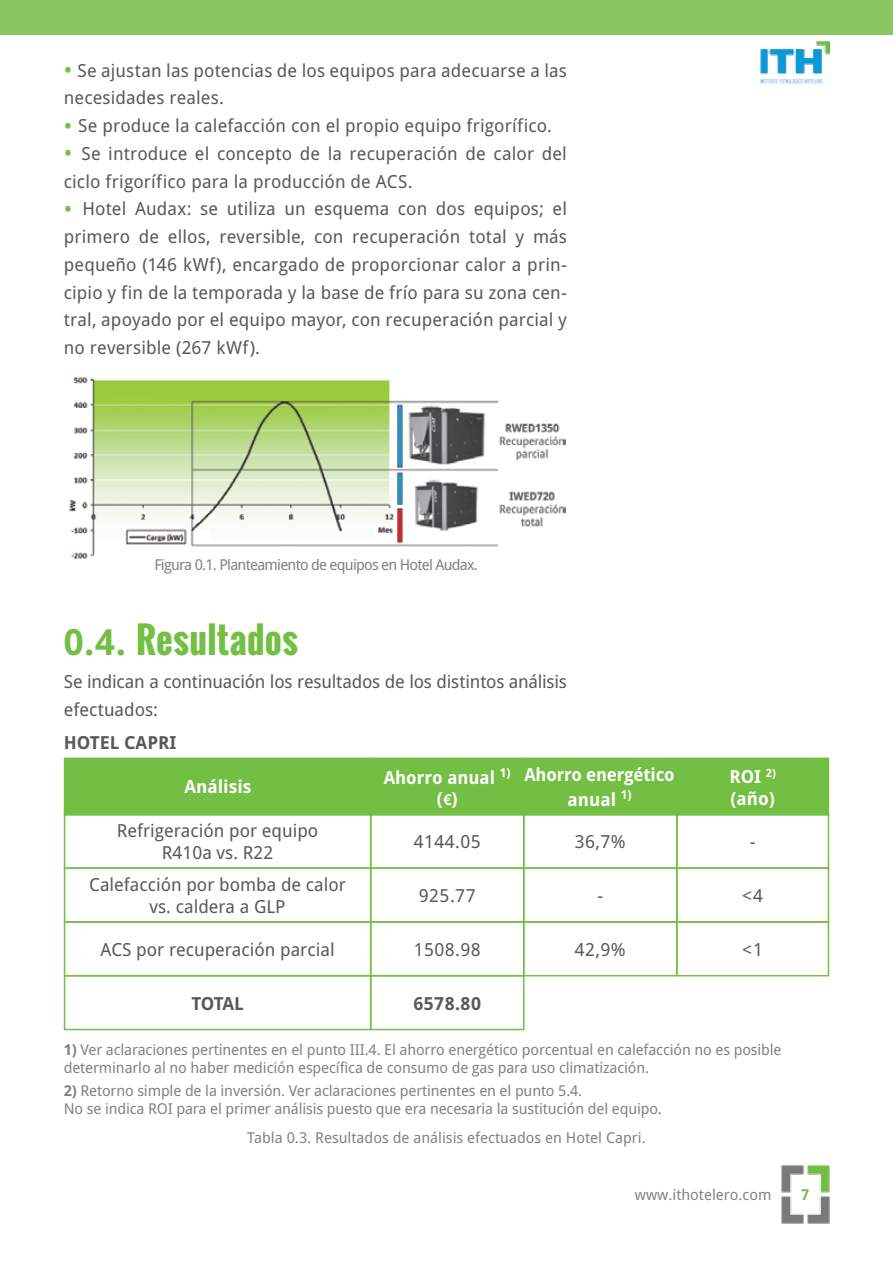
<style>
.page{position:relative;width:893px;height:1263px;background:#fff}
.page>*{position:absolute;margin:0;border:0;box-sizing:border-box;transform-origin:0 0}
.t1{font:700 36px "Oswald";color:#72bf44}
.t2{font:18px/27.8px "Droid Sans";letter-spacing:.005em;color:#58595b}
.t3{font:18px/27.8px "Droid Sans";letter-spacing:-.015em;color:#58595b}
.t4{font:700 18px/21.6px "Droid Sans";color:#fff;text-align:center}
.t5{font:700 18px "Droid Sans";color:#58595b}
.t6{font:15px/18px "Droid Sans";letter-spacing:-.01em;color:#808285}
.t7{font:15px "Droid Sans";letter-spacing:-.05em;color:#808285}
.t8{font:700 15px "Droid Sans";color:#72bf44}
.s1{font-size:22.5px;color:#72bf44}
.s2{font-family:"Droid Sans"}
.s3{font-family:"Helvetica Neue LT Pro";font-size:15px}
.s4{font-weight:700}
</style>
<div class="page">
<img style="left:781px;top:1164px;width:48px;height:60px">
<img style="left:760px;top:41px;width:69px;height:44px">
<div style="left:0;top:0;width:893px;height:35px;background:#89c765"></div>
<img style="left:69px;top:377px;width:496px;height:181px">
<div style="left:370px;top:814px;width:154px;height:55px;border:2px solid #72bf44"></div>
<div style="left:523px;top:814px;width:155px;height:55px;border:2px solid #72bf44"></div>
<div style="left:523px;top:921px;width:155px;height:55px;border:2px solid #72bf44"></div>
<div style="left:676px;top:814px;width:153px;height:55px;border:2px solid #72bf44"></div>
<div style="left:676px;top:921px;width:153px;height:55px;border:2px solid #72bf44"></div>
<div style="left:64px;top:867px;width:307px;height:56px;border:2px solid #72bf44"></div>
<div style="left:64px;top:975px;width:307px;height:55px;border:2px solid #72bf44"></div>
<div style="left:370px;top:867px;width:154px;height:56px;border:2px solid #72bf44"></div>
<div style="left:370px;top:975px;width:154px;height:55px;border:2px solid #72bf44"></div>
<div style="left:523px;top:867px;width:155px;height:56px;border:2px solid #72bf44"></div>
<div style="left:676px;top:867px;width:153px;height:56px;border:2px solid #72bf44"></div>
<div style="left:677px;top:758px;width:151px;height:57px;background:#72bf44"></div>
<div style="left:676px;top:757px;width:153px;height:59px;border:2px solid #72bf44"></div>
<div style="left:523px;top:758px;width:153px;height:57px;background:#72bf44"></div>
<div style="left:522px;top:757px;width:155px;height:59px;border:2px solid #72bf44"></div>
<div style="left:371px;top:758px;width:152px;height:57px;background:#72bf44"></div>
<div style="left:371px;top:757px;width:153px;height:59px;border:2px solid #72bf44"></div>
<div style="left:65px;top:758px;width:306px;height:57px;background:#72bf44"></div>
<div style="left:64px;top:757px;width:308px;height:59px;border:2px solid #72bf44"></div>
<p class="t2" style="left:64px;top:56px;width:505px"><span class="s1">•</span> Se ajustan las potencias de los equipos para adecuarse a las necesidades reales.</p>
<p class="t2" style="left:64px;top:112px;width:490px"><span class="s1">•</span> Se produce la calefacción con el propio equipo frigorífico.</p>
<p class="t2" style="left:64px;top:140px;width:505px"><span class="s1">•</span> Se introduce el concepto de la recuperación de calor del ciclo frigorífico para la producción de ACS.</p>
<p class="t2" style="left:64px;top:195px;width:505px;text-align:justify"><span class="s1">•</span> Hotel Audax: se utiliza un esquema con dos equipos; el primero de ellos, reversible, con recuperación total y más pequeño (146 kWf), encargado de proporcionar calor a prin&shy;cipio y fin de la temporada y la base de frío para su zona cen&shy;tral, apoyado por el equipo mayor, con recuperación parcial y no reversible (267 kWf).</p>
<p class="t7" style="left:154px;top:556px;width:325px">Figura 0.1. Planteamiento de equipos en Hotel Audax.</p>
<h1 class="t1" style="left:64px;top:613px;width:236px"><span class="s2">0.4.</span> Resultados</h1>
<p class="t3" style="left:64px;top:668px;width:505px">Se indican a continuación los resultados de los distintos análisis efectuados:</p>
<p class="t5" style="left:64px;top:732px;width:114px">HOTEL CAPRI</p>
<p class="t4" style="left:184px;top:776px;width:69px">Análisis</p>
<p class="t2" style="left:117px;top:820px;width:203px;line-height:21.6px;text-align:center">Refrigeración por equipo<br>R410a vs. R22</p>
<p class="t4" style="left:384px;top:767px;width:128px">Ahorro anual <sup>1) </sup>(<span class="s3">€</span>)</p>
<p class="t2" style="left:414px;top:828px;width:69px">4144.05</p>
<p class="t4" style="left:524px;top:762px;width:152px;line-height:25.2px">Ahorro energético anual <sup>1)</sup></p>
<p class="t2" style="left:575px;top:828px;width:52px">36,7%</p>
<p class="t4" style="left:729px;top:766px;width:48px;text-align:left">ROI <sup>2) </sup>(año)</p>
<p class="t2" style="left:750px;top:828px;width:7px">-</p>
<p class="t2" style="left:89px;top:874px;width:258px;line-height:21.6px;text-align:center">Calefacción por bomba de calor vs. caldera a GLP</p>
<p class="t2" style="left:101px;top:936px;width:236px">ACS por recuperación parcial</p>
<p class="t5" style="left:191px;top:993px;width:54px">TOTAL</p>
<p class="t2" style="left:419px;top:882px;width:58px">925.77</p>
<p class="t2" style="left:414px;top:936px;width:69px">1508.98</p>
<p class="t5" style="left:414px;top:993px;width:69px">6578.80</p>
<p class="t2" style="left:597px;top:882px;width:7px">-</p>
<p class="t2" style="left:742px;top:882px;width:22px">&lt;4</p>
<p class="t2" style="left:575px;top:936px;width:52px">42,9%</p>
<p class="t2" style="left:742px;top:936px;width:22px">&lt;1</p>
<p class="t6" style="left:64px;top:1041px;width:719px"><span class="s4">1)</span> Ver aclaraciones pertinentes en el punto III.4. El ahorro energético porcentual en calefacción no es posible determinarlo al no haber medición específica de consumo de gas para uso climatización.</p>
<p class="t6" style="left:64px;top:1082px;width:600px"><span class="s4">2)</span> Retorno simple de la inversión. Ver aclaraciones pertinentes en el punto 5.4.<br>No se indica ROI para el primer análisis puesto que era necesaria la sustitución del equipo.</p>
<p class="t6" style="left:247px;top:1129px;width:400px">Tabla 0.3. Resultados de análisis efectuados en Hotel Capri.</p>
<p class="t6" style="left:635px;top:1185px;width:138px">www.ithotelero.com</p>
<p class="t8" style="left:801px;top:1186px;width:10px">7</p>
</div>
